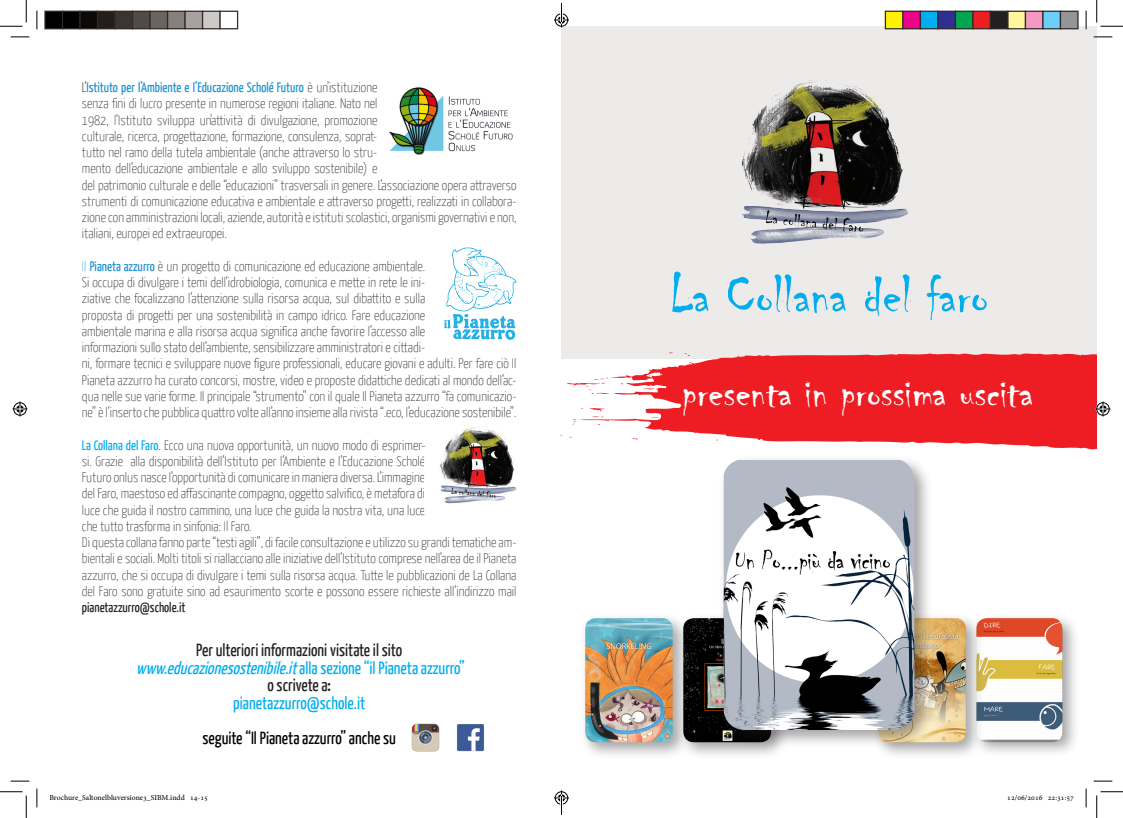
<style>
.page{position:relative;width:1123px;height:818px;background:#fff}
.page>*{position:absolute;margin:0;border:0;box-sizing:border-box;transform-origin:0 0}
.t1{font:56.62px "Chiller";color:#00aeef}
.t2{font:45px "Chiller";color:#fff}
.CM2{font:17.5px "Yanone Kaffeesatz";color:#00aeef}
.CM2-2{font:17.5px "Yanone Kaffeesatz";color:#231f20}
.Default{font:17.5px "Yanone Kaffeesatz";color:#000}
.CM2-3{font:italic 17.5px "Yanone Kaffeesatz";color:#00aeef}
.CM6{font:100 13.75px/16.2px "Yanone Kaffeesatz";color:#231f20;text-align:justify}
.t3{font:7.5px "Adobe Hebrew";color:#000}
.s1{color:#000}
.s2{font-weight:400;color:#1e90cf}
.s3{color:#1e90cf}
.s4{font-weight:400;color:#00aeef}
.s5{font-weight:400}
.s6{font-style:italic}
.s7{font-weight:700}
</style>
<div class="page">
<img style="left:411px;top:723px;width:29px;height:29px">
<img style="left:457px;top:724px;width:27px;height:28px">
<svg style="left:444px;top:247px;width:72px;height:93px"></svg>
<img style="left:389px;top:87px;width:124px;height:68px">
<img style="left:440px;top:427px;width:76px;height:77px">
<div style="left:561px;top:26px;width:535px;height:332px;background:#edebea"></div>
<img style="left:742px;top:80px;width:166px;height:164px">
<div style="left:579px;top:612px;width:111px;height:148px;background:#231f20;opacity:.41"></div>
<img style="left:585px;top:618px;width:87px;height:124px">
<div style="left:971px;top:613px;width:109px;height:145px;background:#231f20;opacity:.41"></div>
<img style="left:983px;top:618px;width:79px;height:122px">
<div style="left:872px;top:612px;width:111px;height:148px;background:#231f20;opacity:.41"></div>
<img style="left:932px;top:618px;width:33px;height:124px">
<div style="left:677px;top:612px;width:112px;height:148px;background:#231f20;opacity:.41"></div>
<img style="left:683px;top:618px;width:35px;height:124px">
<svg style="left:567px;top:383px;width:12px;height:3px"></svg>
<svg style="left:572px;top:419px;width:5px;height:6px"></svg>
<svg style="left:579px;top:352px;width:517px;height:98px;fill:#ee1d23"></svg>
<div style="left:718px;top:454px;width:214px;height:294px;background:#231f20;opacity:.41"></div>
<img style="left:723px;top:460px;width:191px;height:270px">
<svg style="left:11px;top:36px;width:18px;height:2px"></svg>
<svg style="left:1093px;top:36px;width:19px;height:2px"></svg>
<svg style="left:11px;top:780px;width:18px;height:2px"></svg>
<svg style="left:1093px;top:780px;width:19px;height:2px"></svg>
<svg style="left:36px;top:11px;width:2px;height:18px"></svg>
<svg style="left:36px;top:788px;width:2px;height:19px"></svg>
<svg style="left:1085px;top:11px;width:1px;height:18px"></svg>
<svg style="left:1085px;top:788px;width:1px;height:19px"></svg>
<svg style="left:0;top:0;width:27px;height:27px"></svg>
<svg style="left:0;top:791px;width:27px;height:27px"></svg>
<svg style="left:1096px;top:0;width:27px;height:27px"></svg>
<svg style="left:1096px;top:791px;width:27px;height:27px"></svg>
<svg style="left:13px;top:401px;width:15px;height:15px"></svg>
<svg style="left:1095px;top:401px;width:15px;height:15px"></svg>
<div style="left:45px;top:11px;width:18px;height:18px;background:#000"></div>
<div style="left:44px;top:11px;width:19px;height:18px;border:1px solid #302a28"></div>
<div style="left:63px;top:11px;width:17px;height:18px;background:#000"></div>
<div style="left:62px;top:11px;width:19px;height:18px;border:1px solid #302a28"></div>
<div style="left:80px;top:11px;width:18px;height:18px;background:#0c0806"></div>
<div style="left:79px;top:11px;width:19px;height:18px;border:1px solid #302a28"></div>
<div style="left:98px;top:11px;width:17px;height:18px;background:#241e1b"></div>
<div style="left:97px;top:11px;width:19px;height:18px;border:1px solid #302a28"></div>
<div style="left:115px;top:11px;width:18px;height:18px;background:#3b3532"></div>
<div style="left:133px;top:11px;width:17px;height:18px;background:#524a47"></div>
<div style="left:132px;top:11px;width:19px;height:18px;border:1px solid #302a28"></div>
<div style="left:150px;top:11px;width:18px;height:18px;background:#6b6360"></div>
<div style="left:149px;top:11px;width:19px;height:18px;border:1px solid #302a28"></div>
<div style="left:168px;top:11px;width:17px;height:18px;background:#867f7c"></div>
<div style="left:167px;top:11px;width:19px;height:18px;border:1px solid #302a28"></div>
<div style="left:185px;top:11px;width:18px;height:18px;background:#a7a2a0"></div>
<div style="left:184px;top:11px;width:19px;height:18px;border:1px solid #302a28"></div>
<div style="left:203px;top:11px;width:17px;height:18px;background:#cdc9c8"></div>
<div style="left:202px;top:11px;width:19px;height:18px;border:1px solid #302a28"></div>
<div style="left:219px;top:11px;width:19px;height:18px;border:1px solid #302a28"></div>
<div style="left:885px;top:11px;width:18px;height:18px;background:#fff101"></div>
<div style="left:884px;top:11px;width:19px;height:18px;border:1px solid #302a28"></div>
<div style="left:903px;top:11px;width:17px;height:18px;background:#ed028c"></div>
<div style="left:902px;top:11px;width:19px;height:18px;border:1px solid #302a28"></div>
<div style="left:920px;top:11px;width:18px;height:18px;background:#00aeef"></div>
<div style="left:919px;top:11px;width:19px;height:18px;border:1px solid #302a28"></div>
<div style="left:938px;top:11px;width:17px;height:18px;background:#2e3092"></div>
<div style="left:937px;top:11px;width:19px;height:18px;border:1px solid #302a28"></div>
<div style="left:955px;top:11px;width:18px;height:18px;background:#00a54f"></div>
<div style="left:954px;top:11px;width:19px;height:18px;border:1px solid #302a28"></div>
<div style="left:973px;top:11px;width:17px;height:18px;background:#ee1d23"></div>
<div style="left:972px;top:11px;width:19px;height:18px;border:1px solid #302a28"></div>
<div style="left:990px;top:11px;width:18px;height:18px;background:#231f20"></div>
<div style="left:989px;top:11px;width:19px;height:18px;border:1px solid #302a28"></div>
<div style="left:1008px;top:11px;width:17px;height:18px;background:#fff79a"></div>
<div style="left:1007px;top:11px;width:19px;height:18px;border:1px solid #302a28"></div>
<div style="left:1025px;top:11px;width:18px;height:18px;background:#f499c2"></div>
<div style="left:1024px;top:11px;width:19px;height:18px;border:1px solid #302a28"></div>
<div style="left:1043px;top:11px;width:17px;height:18px;background:#6bcff6"></div>
<div style="left:1042px;top:11px;width:19px;height:18px;border:1px solid #302a28"></div>
<div style="left:1060px;top:11px;width:18px;height:18px;background:#939598"></div>
<div style="left:1059px;top:11px;width:19px;height:18px;border:1px solid #302a28"></div>
<svg style="left:554px;top:3px;width:15px;height:25px"></svg>
<svg style="left:554px;top:790px;width:15px;height:25px"></svg>
<p class="CM6" style="left:82px;top:79px;width:297px"><span class="s1">’L</span><span class="s2">Istituto per ’lAmbiente ’le Educazione Scholé Futuro</span> è un’istituzione senza fini di lucro presente in numerose regioni italiane. Nato nel 1982, ’lIstituto sviluppa un’attività di divulgazione, promozione</p>
<p class="CM6" style="left:82px;top:160px;width:297px">mento dell’educazione ambientale e allo sviluppo sostenibile) e</p>
<p class="CM6" style="left:82px;top:127px;width:297px">culturale, ricerca, progettazione, formazione, consulenza, soprat-</p>
<p class="CM6" style="left:82px;top:176px;width:436px">del patrimonio culturale e delle “educazioni” trasversali in genere ’L. associazione opera attraverso</p>
<p class="CM6" style="left:82px;top:209px;width:436px">zione con amministrazioni locali, aziende, autorità e istituti scolastici, organismi governativi e non,</p>
<p class="CM6" style="left:82px;top:144px;width:297px">tutto nel ramo della tutela ambientale (anche attraverso lo stru-</p>
<p class="CM6" style="left:82px;top:192px;width:436px">strumenti di comunicazione educativa e ambientale e attraverso progetti, realizzati in collabora-</p>
<p class="CM6" style="left:82px;top:225px;width:146px">italiani, europei ed extraeuropei.</p>
<p class="CM6" style="left:82px;top:257px;width:345px"><span class="s3">Il</span> <span class="s2">Pianeta azzurro</span> è un progetto di comunicazione ed educazione ambientale.</p>
<p class="CM6" style="left:82px;top:290px;width:345px">ziative che focalizzano ’lattenzione sulla risorsa acqua, sul dibattito e sulla</p>
<p class="CM6" style="left:82px;top:274px;width:345px">Si occupa di divulgare i temi dell’idrobiologia, comunica e mette in rete le ini-</p>
<p class="CM6" style="left:82px;top:306px;width:345px">proposta di progetti per una sostenibilità in campo idrico. Fare educazione ambientale marina e alla risorsa acqua significa anche favorire ’laccesso alle</p>
<p class="CM6" style="left:82px;top:355px;width:436px">,n i formare tecnici e sviluppare nuove figure professionali, educare giovani e adulti. Per fare ciò Il</p>
<p class="CM6" style="left:82px;top:339px;width:345px">informazioni sullo stato dell’ambiente, sensibilizzare amministratori e cittadi-</p>
<p class="CM6" style="left:82px;top:371px;width:436px">Pianeta azzurro ha curato concorsi, mostre, video e proposte didattiche dedicati al mondo della c’ -</p>
<p class="CM6" style="left:82px;top:387px;width:436px">qua nelle sue varie forme Il. principale “strumento” con il quale Il Pianeta azzurro “fa comunicazio-</p>
<p class="CM6" style="left:82px;top:404px;width:436px">ne ’ lè” insertoche pubblica quattro volte all’anno insiemeallarivista .“ eco ’l, educazionesostenibile .“</p>
<p class="CM6" style="left:82px;top:436px;width:345px"><span class="s4">La Collana del Faro</span><span class="s1">.</span> Ecco una nuova opportunità, un nuovo modo di esprimer-</p>
<p class="CM6" style="left:82px;top:469px;width:345px">Futuro onlus nasce ’lopportunità di comunicare in maniera diversa ’L. immagine del Faro, maestoso ed affascinante compagno, oggetto salvifico è, metafora di luce che guida il nostro cammino, una luce che guida la nostra vita, una luce che tutto trasforma in sinfonia Il: Faro.</p>
<p class="CM6" style="left:82px;top:550px;width:436px">bientali e sociali. Molti titoli si riallacciano alle iniziative dell’Istituto comprese nell’area de il Pianeta</p>
<p class="CM6" style="left:130px;top:452px;width:296px">alla disponibilità dell’Istituto per ’lAmbiente ’le Educazione Scholé</p>
<p class="CM6" style="left:82px;top:452px;width:43px">.s i Grazie</p>
<p class="CM6" style="left:82px;top:534px;width:436px">Diquestacollanafannoparte“testiagili d i,” facileconsultazioneeutilizzosugranditematicheam-</p>
<p class="CM6" style="left:82px;top:566px;width:436px">azzurro, che si occupa di divulgare i temi sulla risorsa acqua. Tutte le pubblicazioni de La Collana del Faro sono gratuite sino ad esaurimento scorte e possono essere richieste all’indirizzo mail <span class="s5">pianetazzurro@schole i t.</span></p>
<p class="CM2-2" style="left:196px;top:639px;width:207px">Per ulteriori informazioni visitate il sito</p>
<p class="CM2" style="left:285px;top:657px;width:181px"><span class="s6">i t.</span> alla sezione “il Pianeta azzurro“</p>
<p class="CM2-3" style="left:136px;top:657px;width:155px">wwweducazionesostenibile</p>
<p class="CM2-3" style="left:164px;top:657px;width:9px">.</p>
<p class="CM2-2" style="left:267px;top:674px;width:65px">o scrivete a<span class="s7">:</span></p>
<p class="CM2" style="left:233px;top:692px;width:133px">pianetazzurro@schole i t.</p>
<p class="Default" style="left:202px;top:727px;width:195px">seguite “Il Pianeta azzurro” anche su</p>
<p class="t3" style="left:49px;top:793px;width:137px">Brochure_Saltonelbluversione _3 SIBM.indd</p>
<p class="t3" style="left:190px;top:793px;width:19px">14-15</p>
<p class="t1" style="left:669px;top:264px;width:320px">La Collana del faro</p>
<p class="t2" style="left:682px;top:367px;width:353px">presenta in prossima uscita</p>
<p class="t3" style="left:1007px;top:793px;width:37px">12/06/2016</p>
<p class="t3" style="left:1047px;top:793px;width:28px">22:31:57</p>
</div>
